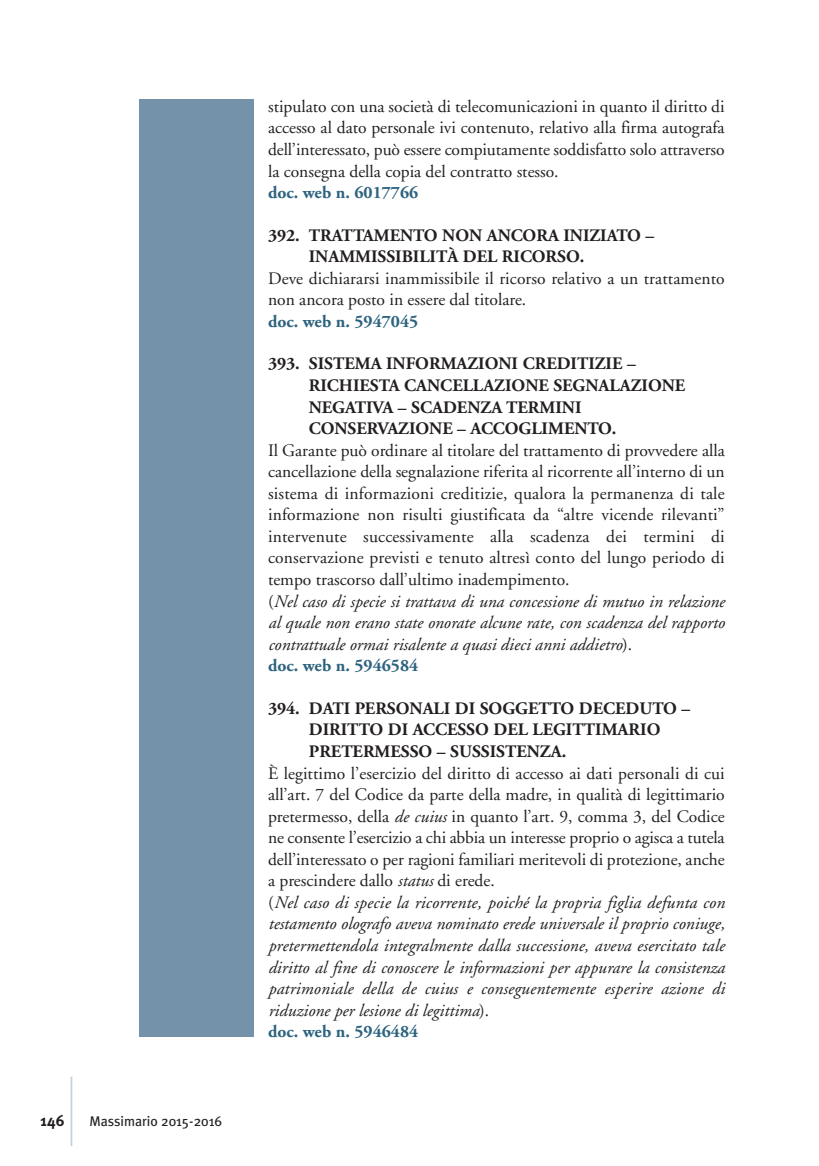
<style>
.page{position:relative;width:819px;height:1166px;background:#fff}
.page>*{position:absolute;margin:0;border:0;box-sizing:border-box;transform-origin:0 0}
.t1{font:17.5px/21.5px "Adobe Garamond";letter-spacing:.005em;color:#231f20}
.t2{font:italic 17.5px/21.5px "Adobe Garamond";letter-spacing:.005em;color:#231f20}
.t3{font:700 17.5px/21.5px "Adobe Garamond";color:#231f20}
.t4{font:700 17.5px "Adobe Garamond";color:#2d637f}
.t5{font:700 15.75px "Meta Plus";color:#231f20}
.t6{font:14px "Meta Plus";color:#231f20}
.s1{font-style:italic}
.s2{font-weight:700;color:#2d637f}
.s3{font-style:normal}
.s4{font-weight:700;font-style:normal;color:#2d637f}
</style>
<div class="page">
<div style="left:139px;top:99px;width:114px;height:938px;background:#7492a9"></div>
<hr style="left:71px;top:1076px;width:1px;height:70px;background:#c7d1db">
<p class="t5" style="left:40px;top:1112px;width:26px">146</p>
<p class="t6" style="left:89px;top:1114px;width:134px">Massimario 2015-2016</p>
<p class="t1" style="left:268px;top:97px;width:458px;text-align:justify">stipulato con una società di telecomunicazioni in quanto il diritto di accesso al dato personale ivi contenuto, relativo alla firma autografa dell’interessato, può essere compiutamente soddisfatto solo attraverso la consegna della copia del contratto stesso.</p>
<p class="t4" style="left:268px;top:185px;width:152px">doc. web n. 6017766</p>
<p class="t3" style="left:309px;top:226px;width:347px;text-indent:-41px">392. TRATTAMENTO NON ANCORA INIZIATO –<br>INAMMISSIBILITÀ DEL RICORSO.</p>
<p class="t1" style="left:268px;top:269px;width:458px">Deve dichiararsi inammissibile il ricorso relativo a un trattamento non ancora posto in essere dal titolare.</p>
<p class="t4" style="left:268px;top:314px;width:152px">doc. web n. 5947045</p>
<p class="t3" style="left:309px;top:355px;width:378px;text-indent:-41px">393. SISTEMA INFORMAZIONI CREDITIZIE – RICHIESTA CANCELLAZIONE SEGNALAZIONE NEGATIVA – SCADENZA TERMINI CONSERVAZIONE – ACCOGLIMENTO.</p>
<p class="t1" style="left:268px;top:441px;width:458px">Il Garante può ordinare al titolare del trattamento di provvedere alla cancellazione della segnalazione riferita al ricorrente all’interno di un sistema di informazioni creditizie, qualora la permanenza di tale informazione non risulti giustificata da “altre vicende rilevanti” intervenute successivamente alla scadenza dei termini di conservazione previsti e tenuto altresì conto del lungo periodo di tempo trascorso dall’ultimo inadempimento.<br>(<span class="s1">Nel caso di specie si trattava di una concessione di mutuo in relazione al quale non erano state onorate alcune rate, con scadenza del rapporto contrattuale ormai risalente a quasi dieci anni addietro</span>).<br><span class="s2">doc. web n. 5946584</span></p>
<p class="t3" style="left:309px;top:699px;width:383px;text-indent:-41px">394. DATI PERSONALI DI SOGGETTO DECEDUTO –<br>DIRITTO DI ACCESSO DEL LEGITTIMARIO<br>PRETERMESSO – SUSSISTENZA.</p>
<p class="t2" style="left:268px;top:764px;width:458px"><span class="s3">È legittimo l’esercizio del diritto di accesso ai dati personali di cui all’art. 7 del Codice da parte della madre, in qualità di legittimario pretermesso, della</span> de cuius <span class="s3">in quanto l’art. 9, comma 3, del Codice ne consente l’esercizio a chi abbia un interesse proprio o agisca a tutela dell’interessato o per ragioni familiari meritevoli di protezione, anche a prescindere dallo</span> status <span class="s3">di erede.<br>(</span>Nel caso di specie la ricorrente, poiché la propria figlia defunta con testamento olografo aveva nominato erede universale il proprio coniuge, pretermettendola integralmente dalla successione, aveva esercitato tale diritto al fine di conoscere le informazioni per appurare la consistenza patrimoniale della de cuius e conseguentemente esperire azione di riduzione per lesione di legittima<span class="s3">).<br></span><span class="s4">doc. web n. 5946484</span></p>
</div>
